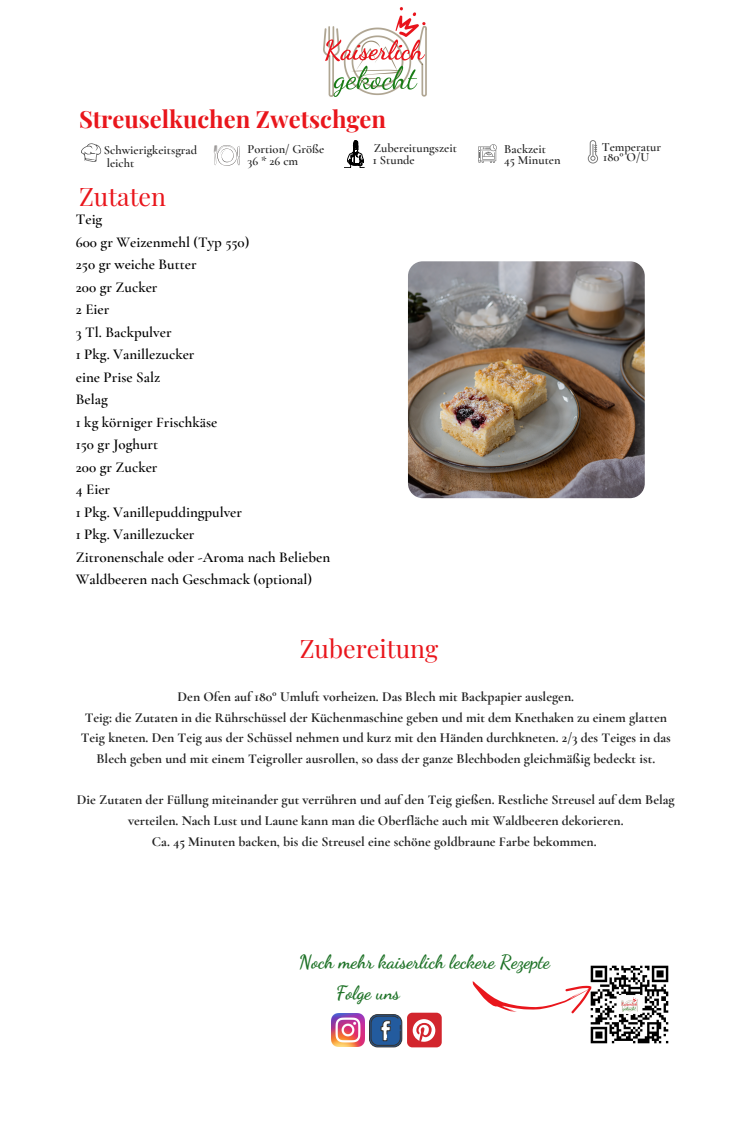
<style>
.page{position:relative;width:750px;height:1125px;background:#fff}
.page>*{position:absolute;margin:0;border:0;box-sizing:border-box;transform-origin:0 0}
.t1{font:25px "Playfair Display";color:#e9161c}
.t2{font:700 23.75px "Playfair Display";color:#e9161c}
.t3{font:700 18.75px "Dancing Script";color:#1f7328}
.t4{font:600 15px "Cormorant Garamond";color:#000}
.t5{font:700 13.75px/20.6px "Cormorant Garamond";color:#222;text-align:center}
.t6{font:600 12.5px "Cormorant Garamond";color:#222}
</style>
<div class="page">
<img style="left:323px;top:7px;width:104px;height:90px">
<svg style="left:81px;top:143px;width:20px;height:19px"></svg>
<svg style="left:214px;top:145px;width:26px;height:21px"></svg>
<svg style="left:344px;top:141px;width:21px;height:27px"></svg>
<div style="left:369px;top:1014px;width:33px;height:33px;border:1px solid #333;border-radius:8px"></div>
<svg style="left:371px;top:1016px;width:30px;height:30px"></svg>
<div style="left:407px;top:1013px;width:35px;height:34px;background:#d2252d;border-radius:5px"></div>
<svg style="left:413px;top:1019px;width:22px;height:23px"></svg>
<img style="left:332px;top:1014px;width:33px;height:32px">
<img style="left:408px;top:261px;width:237px;height:237px;border-radius:15px">
<img style="left:590px;top:965px;width:79px;height:79px">
<svg style="left:472px;top:969px;width:121px;height:48px"></svg>
<svg style="left:478px;top:144px;width:19px;height:19px"></svg>
<svg style="left:588px;top:140px;width:10px;height:24px"></svg>
<p class="t2" style="left:79px;top:102px;width:309px">Streuselkuchen Zwetschgen</p>
<p class="t6" style="left:374px;top:140px;width:85px">Zubereitungszeit</p>
<p class="t6" style="left:373px;top:153px;width:43px">1 Stunde</p>
<p class="t6" style="left:247px;top:141px;width:78px">Portion/ Größe</p>
<p class="t6" style="left:247px;top:154px;width:52px">36 * 26 cm</p>
<p class="t6" style="left:104px;top:142px;width:95px">Schwierigkeitsgrad</p>
<p class="t6" style="left:107px;top:155px;width:29px">leicht</p>
<p class="t1" style="left:79px;top:179px;width:89px">Zutaten</p>
<p class="t4" style="left:76px;top:210px;width:28px">Teig</p>
<p class="t4" style="left:76px;top:233px;width:175px">600 gr Weizenmehl (Typ 550)</p>
<p class="t4" style="left:76px;top:255px;width:122px">250 gr weiche Butter</p>
<p class="t4" style="left:76px;top:278px;width:83px">200 gr Zucker</p>
<p class="t4" style="left:76px;top:300px;width:35px">2 Eier</p>
<p class="t4" style="left:76px;top:323px;width:97px">3 Tl. Backpulver</p>
<p class="t4" style="left:76px;top:345px;width:120px">1 Pkg. Vanillezucker</p>
<p class="t4" style="left:76px;top:368px;width:86px">eine Prise Salz</p>
<p class="t4" style="left:76px;top:390px;width:33px">Belag</p>
<p class="t4" style="left:76px;top:413px;width:143px">1 kg körniger Frischkäse</p>
<p class="t4" style="left:76px;top:435px;width:84px">150 gr Joghurt</p>
<p class="t4" style="left:76px;top:458px;width:83px">200 gr Zucker</p>
<p class="t4" style="left:76px;top:480px;width:36px">4 Eier</p>
<p class="t4" style="left:76px;top:503px;width:168px">1 Pkg. Vanillepuddingpulver</p>
<p class="t4" style="left:76px;top:525px;width:120px">1 Pkg. Vanillezucker</p>
<p class="t4" style="left:76px;top:548px;width:256px">Zitronenschale oder -Aroma nach Belieben</p>
<p class="t4" style="left:76px;top:570px;width:238px">Waldbeeren nach Geschmack (optional)</p>
<p class="t1" style="left:300px;top:631px;width:140px">Zubereitung</p>
<p class="t6" style="left:602px;top:139px;width:61px">Temperatur</p>
<p class="t6" style="left:504px;top:141px;width:43px">Backzeit</p>
<p class="t6" style="left:504px;top:153px;width:58px">45 Minuten</p>
<p class="t6" style="left:603px;top:150px;width:47px">180° O/U</p>
<p class="t5" style="left:178px;top:687px;width:398px">Den Ofen auf 180° Umluft vorheizen. Das Blech mit Backpapier auslegen.</p>
<p class="t5" style="left:81px;top:707px;width:592px">Teig: die Zutaten in die Rührschüssel der Küchenmaschine geben und mit dem Knethaken zu einem glatten<br>Teig kneten. Den Teig aus der Schüssel nehmen und kurz mit den Händen durchkneten. 2/3 des Teiges in das<br>Blech geben und mit einem Teigroller ausrollen, so dass der ganze Blechboden gleichmäßig bedeckt ist.</p>
<p class="t5" style="left:77px;top:790px;width:599px">Die Zutaten der Füllung miteinander gut verrühren und auf den Teig gießen. Restliche Streusel auf dem Belag verteilen. Nach Lust und Laune kann man die Oberfläche auch mit Waldbeeren dekorieren.</p>
<p class="t5" style="left:152px;top:831px;width:446px">Ca. 45 Minuten backen, bis die Streusel eine schöne goldbraune Farbe bekommen.</p>
<p class="t3" style="left:299px;top:950px;width:253px">Noch mehr kaiserlich leckere Rezepte</p>
<p class="t3" style="left:336px;top:982px;width:65px">Folge uns</p>
</div>
